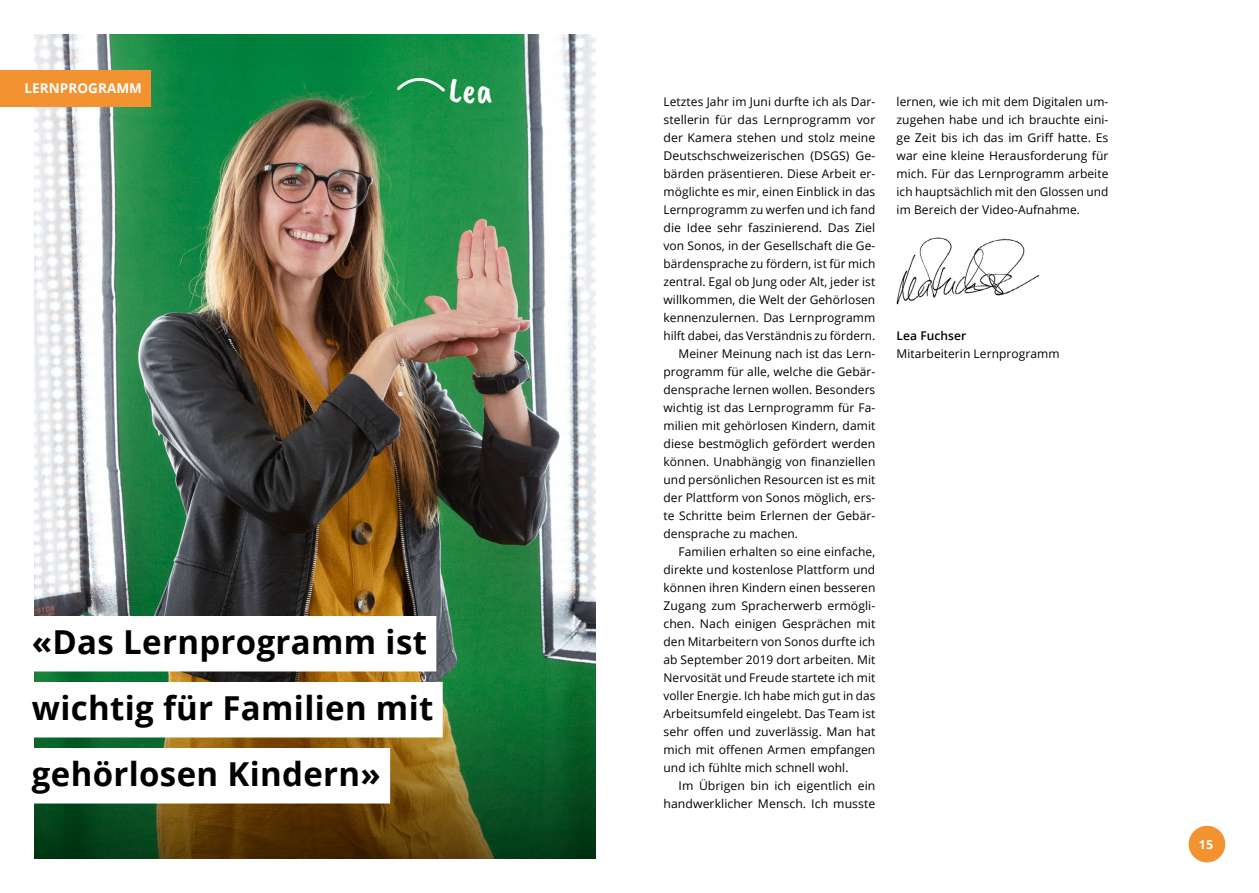
<style>
.page{position:relative;width:1259px;height:893px;background:#fff}
.page>*{position:absolute;margin:0;border:0;box-sizing:border-box;transform-origin:0 0}
.t1{font:36px "Caveat Brush";color:#fff}
.t2{font:700 33px/66px "Open Sans";letter-spacing:.01em;color:#000}
.t3{font:700 13.5px "Open Sans";letter-spacing:.005em;color:#fff}
.t4{font:700 12.3px "Open Sans";color:#fff}
.t5{font:12px/18px "Open Sans";letter-spacing:.005em;color:#000;text-align:justify}
.t6{font:600 12px "Open Sans";letter-spacing:.005em;color:#000}
</style>
<div class="page">
<div style="left:1189px;top:826px;width:35px;height:36px;background:#f39231;border-radius:50%"></div>
<div style="left:1189px;top:826px;width:36px;height:36px;border:1px solid #f39231;border-radius:50%"></div>
<img style="left:34px;top:34px;width:561px;height:442px">
<img style="left:34px;top:476px;width:561px;height:383px">
<div style="left:32px;top:616px;width:404px;height:55px;background:#fff"></div>
<div style="left:32px;top:682px;width:411px;height:55px;background:#fff"></div>
<div style="left:32px;top:748px;width:358px;height:55px;background:#fff"></div>
<div style="left:0;top:70px;width:151px;height:36px;background:#f39231"></div>
<svg style="left:395px;top:67px;width:53px;height:27px"></svg>
<img style="left:896px;top:237px;width:144px;height:68px">
<p class="t3" style="left:25px;top:79px;width:119px">LERNPROGRAMM</p>
<h1 class="t1" style="left:449px;top:70px;width:45px">Lea</h1>
<h2 class="t2" style="left:32px;top:608px;width:403px">«Das Lernprogramm ist wichtig für Familien mit gehörlosen Kindern»</h2>
<p class="t5" style="left:663px;top:92px;width:213px">Letztes Jahr im Juni durfte ich als Dar-</p>
<p class="t5" style="left:663px;top:110px;width:213px">stellerin für das Lernprogramm vor</p>
<p class="t5" style="left:663px;top:128px;width:213px">der Kamera stehen und stolz meine</p>
<p class="t5" style="left:663px;top:146px;width:213px">Deutschschweizerischen (DSGS) Ge-</p>
<p class="t5" style="left:663px;top:164px;width:213px">bärden präsentieren. Diese Arbeit er-</p>
<p class="t5" style="left:663px;top:182px;width:213px">möglichte es mir, einen Einblick in das</p>
<p class="t5" style="left:663px;top:200px;width:213px">Lernprogramm zu werfen und ich fand</p>
<p class="t5" style="left:663px;top:218px;width:213px">die Idee sehr faszinierend. Das Ziel</p>
<p class="t5" style="left:663px;top:236px;width:213px">von Sonos, in der Gesellschaft die Ge-</p>
<p class="t5" style="left:663px;top:254px;width:213px">bärdensprache zu fördern, ist für mich</p>
<p class="t5" style="left:663px;top:272px;width:213px">zentral. Egal ob Jung oder Alt, jeder ist</p>
<p class="t5" style="left:663px;top:290px;width:213px">willkommen, die Welt der Gehörlosen</p>
<p class="t5" style="left:663px;top:308px;width:213px">kennenzulernen. Das Lernprogramm</p>
<p class="t5" style="left:663px;top:326px;width:213px">hilft dabei, das Verständnis zu fördern.</p>
<p class="t5" style="left:678px;top:344px;width:198px">Meiner Meinung nach ist das Lern-</p>
<p class="t5" style="left:663px;top:362px;width:213px">programm für alle, welche die Gebär-</p>
<p class="t5" style="left:663px;top:380px;width:213px">densprache lernen wollen. Besonders</p>
<p class="t5" style="left:663px;top:398px;width:213px">wichtig ist das Lernprogramm für Fa-</p>
<p class="t5" style="left:663px;top:416px;width:213px">milien mit gehörlosen Kindern, damit</p>
<p class="t5" style="left:663px;top:434px;width:213px">diese bestmöglich gefördert werden</p>
<p class="t5" style="left:663px;top:452px;width:213px">können. Unabhängig von finanziellen</p>
<p class="t5" style="left:663px;top:470px;width:213px">und persönlichen Resourcen ist es mit</p>
<p class="t5" style="left:663px;top:488px;width:213px">der Plattform von Sonos möglich, ers-</p>
<p class="t5" style="left:663px;top:506px;width:213px">te Schritte beim Erlernen der Gebär-</p>
<p class="t5" style="left:663px;top:524px;width:136px">densprache zu machen.</p>
<p class="t5" style="left:678px;top:542px;width:198px">Familien erhalten so eine einfache,</p>
<p class="t5" style="left:663px;top:560px;width:213px">direkte und kostenlose Plattform und</p>
<p class="t5" style="left:663px;top:578px;width:213px">können ihren Kindern einen besseren</p>
<p class="t5" style="left:663px;top:596px;width:213px">Zugang zum Spracherwerb ermögli-</p>
<p class="t5" style="left:663px;top:614px;width:213px">chen. Nach einigen Gesprächen mit</p>
<p class="t5" style="left:663px;top:632px;width:213px">den Mitarbeitern von Sonos durfte ich</p>
<p class="t5" style="left:663px;top:650px;width:213px">ab September 2019 dort arbeiten. Mit</p>
<p class="t5" style="left:663px;top:668px;width:213px">Nervosität und Freude startete ich mit</p>
<p class="t5" style="left:663px;top:686px;width:213px">voller Energie. Ich habe mich gut in das</p>
<p class="t5" style="left:663px;top:704px;width:213px">Arbeitsumfeld eingelebt. Das Team ist</p>
<p class="t5" style="left:663px;top:722px;width:213px">sehr offen und zuverlässig. Man hat</p>
<p class="t5" style="left:663px;top:740px;width:213px">mich mit offenen Armen empfangen</p>
<p class="t5" style="left:663px;top:758px;width:186px">und ich fühlte mich schnell wohl.</p>
<p class="t5" style="left:678px;top:776px;width:198px">Im Übrigen bin ich eigentlich ein</p>
<p class="t5" style="left:663px;top:794px;width:213px">handwerklicher Mensch. Ich musste</p>
<p class="t5" style="left:896px;top:92px;width:213px">lernen, wie ich mit dem Digitalen um&shy;zugehen habe und ich brauchte eini&shy;ge Zeit bis ich das im Griff hatte. Es war eine kleine Herausforderung für mich. Für das Lernprogramm arbeite ich hauptsächlich mit den Glossen und im Bereich der Video-Aufnahme.</p>
<p class="t6" style="left:896px;top:327px;width:71px">Lea Fuchser</p>
<p class="t5" style="left:896px;top:344px;width:164px">Mitarbeiterin Lernprogramm</p>
<p class="t4" style="left:1199px;top:836px;width:16px">15</p>
</div>
